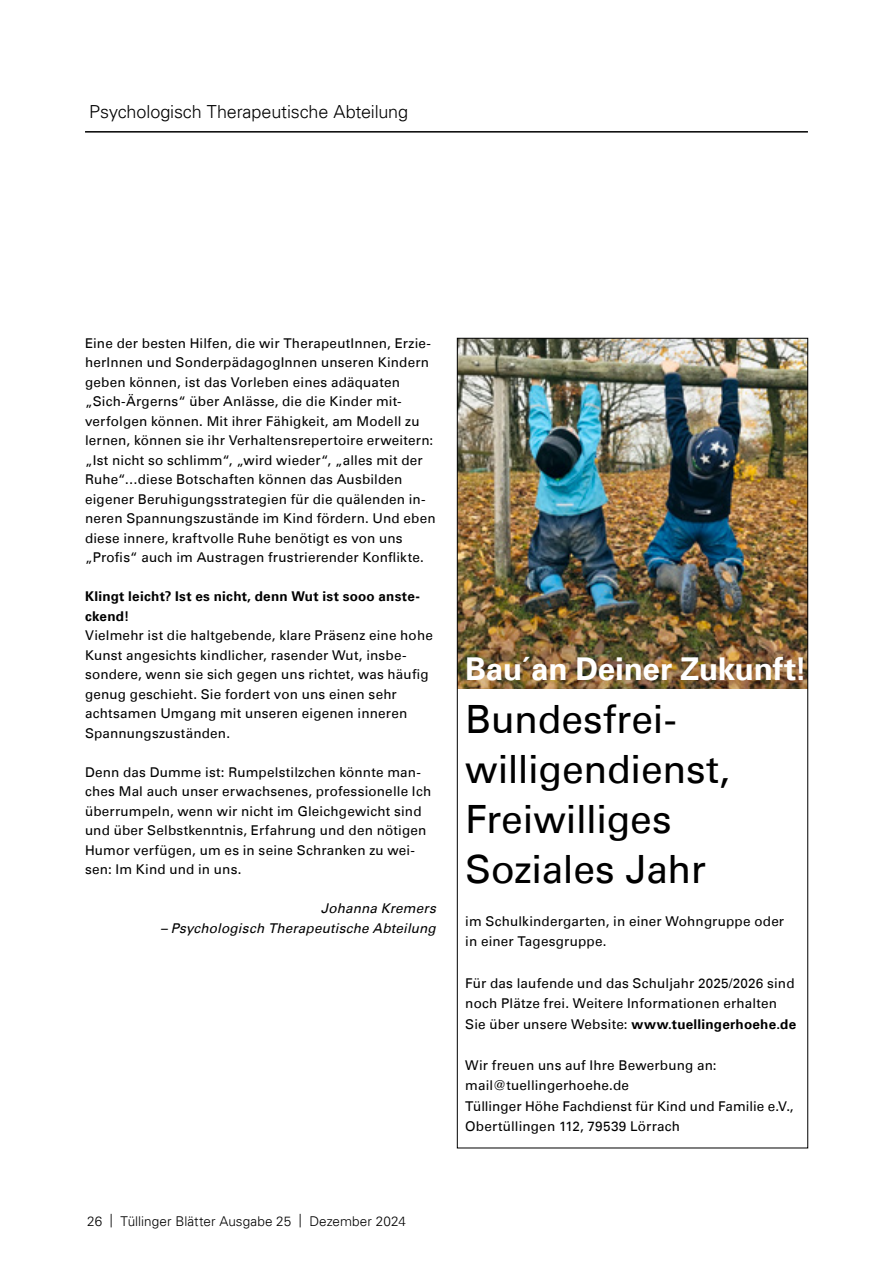
<style>
.page{position:relative;width:893px;height:1263px;background:#fff}
.page>*{position:absolute;margin:0;border:0;box-sizing:border-box;transform-origin:0 0}
.t1{font:39px/49.8px "Univers LT";letter-spacing:-.005em;color:#000}
.t2{font:700 31.5px "Univers LT";letter-spacing:-.01em;color:#fff}
.t3{font:300 18px "Univers LT";letter-spacing:-.01em;color:#000}
.t4{font:13.5px/19.5px "Univers LT";letter-spacing:.015em;color:#000}
.t5{font:italic 13.5px "Univers LT";letter-spacing:.01em;color:#000}
.t6{font:700 13.5px/19.5px "Univers LT";letter-spacing:.02em;color:#000}
.t7{font:300 13.5px "Univers LT";letter-spacing:.005em;color:#000}
.s1{font-weight:700}
</style>
<div class="page">
<hr style="left:85px;top:131px;width:723px;height:2px;background:#000">
<img style="left:459px;top:340px;width:347px;height:348px">
<h3 class="t3" style="left:89px;top:101px;width:320px">Psychologisch Therapeutische Abteilung</h3>
<p class="t4" style="left:85px;top:333px;width:352px">Eine der besten Hilfen, die wir TherapeutInnen, Erzie&shy;herInnen und SonderpädagogInnen unseren Kindern geben können, ist das Vorleben eines adäquaten „Sich-Ärgerns“ über Anlässe, die die Kinder mit&shy;verfolgen können. Mit ihrer Fähigkeit, am Modell zu lernen, können sie ihr Verhaltensrepertoire erweitern: „Ist nicht so schlimm“, „wird wieder“, „alles mit der Ruhe“…diese Botschaften können das Ausbilden eigener Beruhigungsstrategien für die quälenden in&shy;neren Spannungszustände im Kind fördern. Und eben diese innere, kraftvolle Ruhe benötigt es von uns „Profis“ auch im Austragen frustrierender Konflikte.</p>
<p class="t6" style="left:85px;top:587px;width:336px">Klingt leicht? Ist es nicht, denn Wut ist sooo anste&shy;ckend!</p>
<p class="t4" style="left:85px;top:626px;width:349px">Vielmehr ist die haltgebende, klare Präsenz eine hohe Kunst angesichts kindlicher, rasender Wut, insbe&shy;sondere, wenn sie sich gegen uns richtet, was häufig genug geschieht. Sie fordert von uns einen sehr achtsamen Umgang mit unseren eigenen inneren Spannungszuständen.</p>
<p class="t4" style="left:85px;top:762px;width:348px">Denn das Dumme ist: Rumpelstilzchen könnte man&shy;ches Mal auch unser erwachsenes, professionelle Ich überrumpeln, wenn wir nicht im Gleichgewicht sind und über Selbstkenntnis, Erfahrung und den nötigen Humor verfügen, um es in seine Schranken zu wei&shy;sen: Im Kind und in uns.</p>
<p class="t5" style="left:321px;top:900px;width:117px">Johanna Kremers</p>
<p class="t5" style="left:160px;top:920px;width:277px">– Psychologisch Therapeutische Abteilung</p>
<h2 class="t2" style="left:465px;top:651px;width:343px">Bau´ an Deiner Zukunft!</h2>
<h1 class="t1" style="left:465px;top:695px;width:266px">Bundesfrei&shy;willigendienst,<br>Freiwilliges<br>Soziales Jahr</h1>
<p class="t4" style="left:465px;top:911px;width:320px;line-height:20.5px">im Schulkindergarten, in einer Wohngruppe oder in einer Tagesgruppe.</p>
<p class="t4" style="left:465px;top:972px;width:332px;line-height:20.5px">Für das laufende und das Schuljahr 2025/2026 sind noch Plätze frei. Weitere Informationen erhalten<br>Sie über unsere Website: <span class="s1">www.tuellingerhoehe.de</span></p>
<p class="t4" style="left:465px;top:1054px;width:330px;line-height:20.5px">Wir freuen uns auf Ihre Bewerbung an: mail@tuellingerhoehe.de<br>Tüllinger Höhe Fachdienst für Kind und Familie e.V., Obertüllingen 112, 79539 Lörrach</p>
<p class="t7" style="left:87px;top:1213px;width:320px">26 | Tüllinger Blätter Ausgabe 25 | Dezember 2024</p>
</div>
